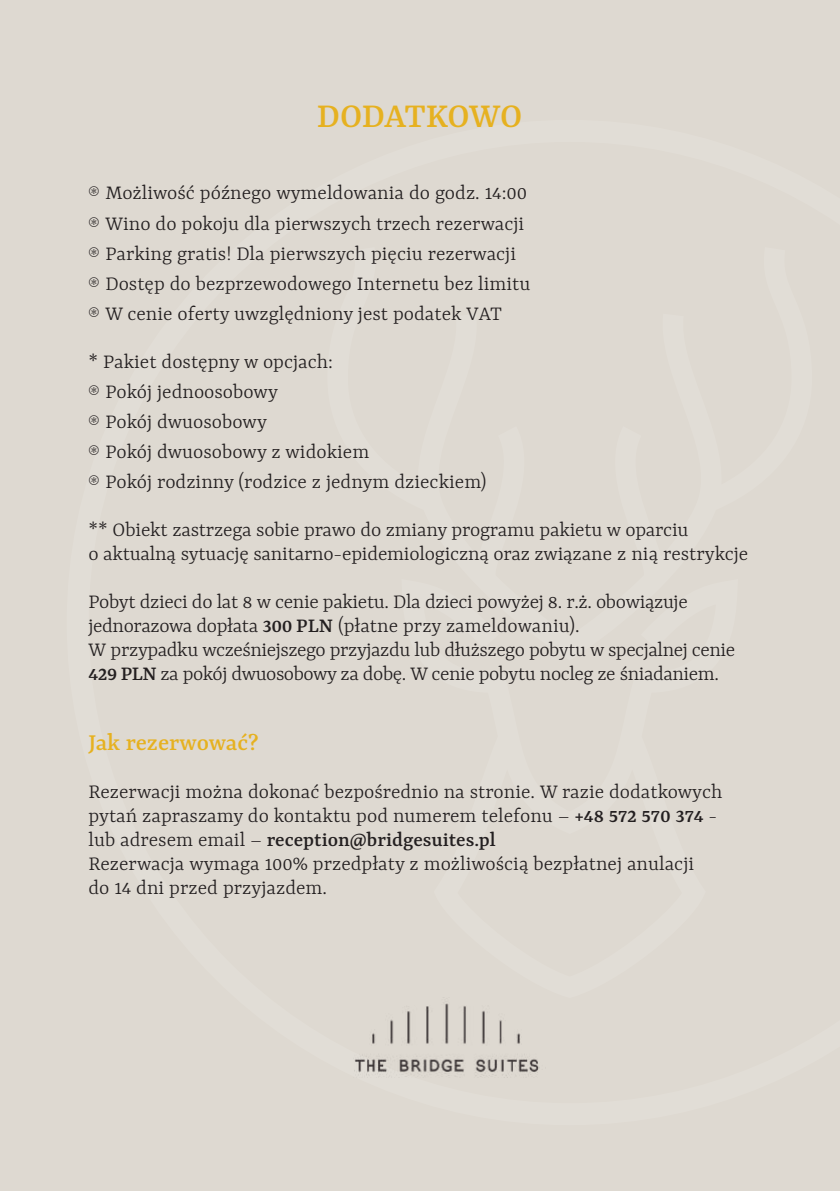
<style>
.page{position:relative;width:840px;height:1191px;background:#fff}
.page>*{position:absolute;margin:0;border:0;box-sizing:border-box;transform-origin:0 0}
.t1{font:500 38px "Yrsa";letter-spacing:-.01em;color:#e6b120}
.t2{font:500 26px "Yrsa";color:#e6b120}
.t3{font:300 22px/30px "Yrsa";color:#231f20}
.t4{font:300 22px/24px "Yrsa";letter-spacing:-.02em;color:#231f20}
.s1{font-family:"MS UI Gothic";font-weight:400}
.s2{font-weight:500}
</style>
<div class="page">
<div style="left:0;top:0;width:839px;height:1191px;background:#ded9d1"></div>
<img style="left:354px;top:1003px;width:186px;height:75px">
<h1 class="t1" style="left:316px;top:95px;width:207px">DODATKOWO</h1>
<p class="t3" style="left:88px;top:178px;width:443px"><span class="s1">⊛</span> Możliwość późnego wymeldowania do godz. 14:00 <span class="s1">⊛</span> Wino do pokoju dla pierwszych trzech rezerwacji <span class="s1">⊛</span> Parking gratis! Dla pierwszych pięciu rezerwacji <span class="s1">⊛</span> Dostęp do bezprzewodowego Internetu bez limitu <span class="s1">⊛</span> W cenie oferty uwzględniony jest podatek VAT</p>
<p class="t3" style="left:88px;top:346px;width:399px">* Pakiet dostępny w opcjach:<br><span class="s1">⊛</span> Pokój jednoosobowy<br><span class="s1">⊛</span> Pokój dwuosobowy<br><span class="s1">⊛</span> Pokój dwuosobowy z widokiem<br><span class="s1">⊛</span> Pokój rodzinny (rodzice z jednym dzieckiem)</p>
<p class="t3" style="left:88px;top:517px;width:661px;line-height:24px">** Obiekt zastrzega sobie prawo do zmiany programu pakietu w oparciu<br>o aktualną sytuację sanitarno-epidemiologiczną oraz związane z nią restrykcje</p>
<p class="t4" style="left:88px;top:589px;width:648px">Pobyt dzieci do lat 8 w cenie pakietu. Dla dzieci powyżej 8. r.ż. obowiązuje jednorazowa dopłata <span class="s2">300 PLN</span> (płatne przy zameldowaniu).<br>W przypadku wcześniejszego przyjazdu lub dłuższego pobytu w specjalnej cenie <span class="s2">429 PLN</span> za pokój dwuosobowy za dobę. W cenie pobytu nocleg ze śniadaniem.</p>
<p class="t2" style="left:88px;top:728px;width:172px">Jak rezerwować?</p>
<p class="t3" style="left:88px;top:779px;width:635px;line-height:24px">Rezerwacji można dokonać bezpośrednio na stronie. W razie dodatkowych pytań zapraszamy do kontaktu pod numerem telefonu – <span class="s2">+48 572 570 374</span> - lub adresem email – <span class="s2">reception@bridgesuites.pl<br></span>Rezerwacja wymaga 100% przedpłaty z możliwością bezpłatnej anulacji<br>do 14 dni przed przyjazdem.</p>
</div>
